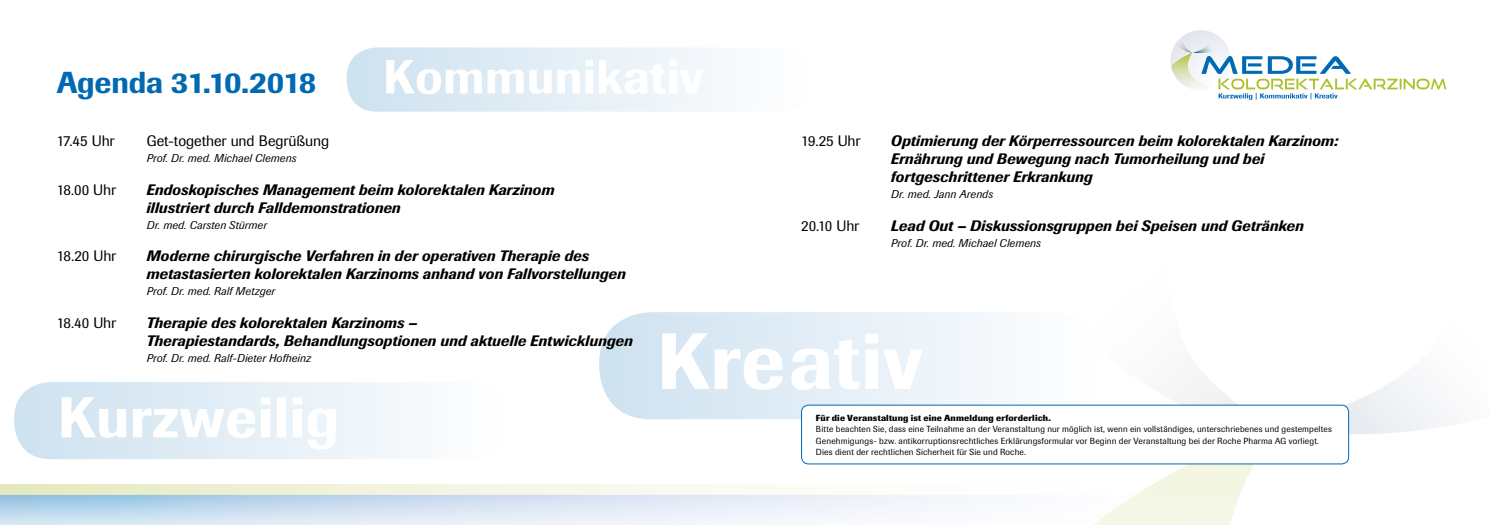
<style>
.page{position:relative;width:1489px;height:525px;background:#fff}
.page>*{position:absolute;margin:0;border:0;box-sizing:border-box;transform-origin:0 0}
.t1{font:500 30px "Imago";letter-spacing:-.01em;color:#0069b4}
.t2{font:italic 500 15px/18px "Imago";letter-spacing:.005em;color:#000}
.t3{font:15px "Imago";letter-spacing:-.01em;color:#000}
.t4{font:italic 11.25px "Imago";letter-spacing:.01em;color:#000}
.t5{font:8.75px/11.2px "Imago";letter-spacing:.015em;color:#000}
.t6{font:700 8.75px "Imago";letter-spacing:.02em;color:#000}
</style>
<div class="page">
<svg style="left:1079px;top:375px;width:367px;height:149px"></svg>
<svg style="left:1086px;top:375px;width:190px;height:29px"></svg>
<div style="left:14px;top:382px;width:496px;height:77px;background:linear-gradient(to right,#cde1f0,#fff);border-radius:36px"></div>
<svg style="left:62px;top:397px;width:274px;height:52px"></svg>
<div style="left:347px;top:47px;width:468px;height:65px;background:linear-gradient(to right,#cde1f0,#fffeff);border-radius:30px"></div>
<svg style="left:386px;top:60px;width:317px;height:34px"></svg>
<div style="left:599px;top:312px;width:502px;height:107px;background:linear-gradient(to right,#cde1f0,#fffefe);border-radius:51px"></div>
<svg style="left:662px;top:333px;width:260px;height:57px"></svg>
<div style="left:1170px;top:30px;width:60px;height:61px;background:#e5e8ef;border-radius:30px"></div>
<svg style="left:1170px;top:36px;width:276px;height:64px"></svg>
<div style="left:801px;top:405px;width:547px;height:58px;background:#fff;border-radius:7px"></div>
<div style="left:801px;top:404px;width:547px;height:60px;border:1px solid #0069b4;border-radius:7px"></div>
<svg style="left:0;top:494px;width:1135px;height:30px"></svg>
<svg style="left:0;top:484px;width:1152px;height:10px"></svg>
<h1 class="t1" style="left:57px;top:65px;width:261px">Agenda 31.10.2018</h1>
<p class="t3" style="left:57px;top:132px;width:59px">17.45 Uhr</p>
<p class="t3" style="left:147px;top:132px;width:184px">Get-together und Begrüßung</p>
<p class="t4" style="left:147px;top:152px;width:151px">Prof. Dr. med. Michael Clemens</p>
<p class="t3" style="left:57px;top:180px;width:61px">18.00 Uhr</p>
<p class="t2" style="left:147px;top:180px;width:409px">Endoskopisches Management beim kolorektalen Karzinom illustriert durch Falldemonstrationen</p>
<p class="t4" style="left:147px;top:218px;width:122px">Dr. med. Carsten Stürmer</p>
<p class="t3" style="left:57px;top:247px;width:61px">18.20 Uhr</p>
<p class="t2" style="left:147px;top:247px;width:481px">Moderne chirurgische Verfahren in der operativen Therapie des metastasierten kolorektalen Karzinoms anhand von Fallvorstellungen</p>
<p class="t4" style="left:147px;top:285px;width:130px">Prof. Dr. med. Ralf Metzger</p>
<p class="t3" style="left:57px;top:313px;width:61px">18.40 Uhr</p>
<p class="t2" style="left:147px;top:313px;width:488px">Therapie des kolorektalen Karzinoms –<br>Therapiestandards, Behandlungsoptionen und aktuelle Entwicklungen</p>
<p class="t4" style="left:147px;top:351px;width:166px">Prof. Dr. med. Ralf-Dieter Hofheinz</p>
<p class="t3" style="left:801px;top:132px;width:61px">19.25 Uhr</p>
<p class="t2" style="left:891px;top:132px;width:448px">Optimierung der Körperressourcen beim kolorektalen Karzinom:<br>Ernährung und Bewegung nach Tumorheilung und bei fortgeschrittener Erkrankung</p>
<p class="t4" style="left:891px;top:188px;width:103px">Dr. med. Jann Arends</p>
<p class="t3" style="left:801px;top:216px;width:60px">20.10 Uhr</p>
<p class="t2" style="left:891px;top:216px;width:414px">Lead Out – Diskussionsgruppen bei Speisen und Getränken</p>
<p class="t4" style="left:891px;top:236px;width:151px">Prof. Dr. med. Michael Clemens</p>
<p class="t6" style="left:816px;top:412px;width:236px">Für die Veranstaltung ist eine Anmeldung erforderlich.</p>
<p class="t5" style="left:816px;top:423px;width:517px">Bitte beachten Sie, dass eine Teilnahme an der Veranstaltung nur möglich ist, wenn ein vollständiges, unterschriebenes und gestempeltes<br>Genehmigungs- bzw. antikorruptionsrechtliches Erklärungsformular vor Beginn der Veranstaltung bei der Roche Pharma AG vorliegt.<br>Dies dient der rechtlichen Sicherheit für Sie und Roche.</p>
</div>
